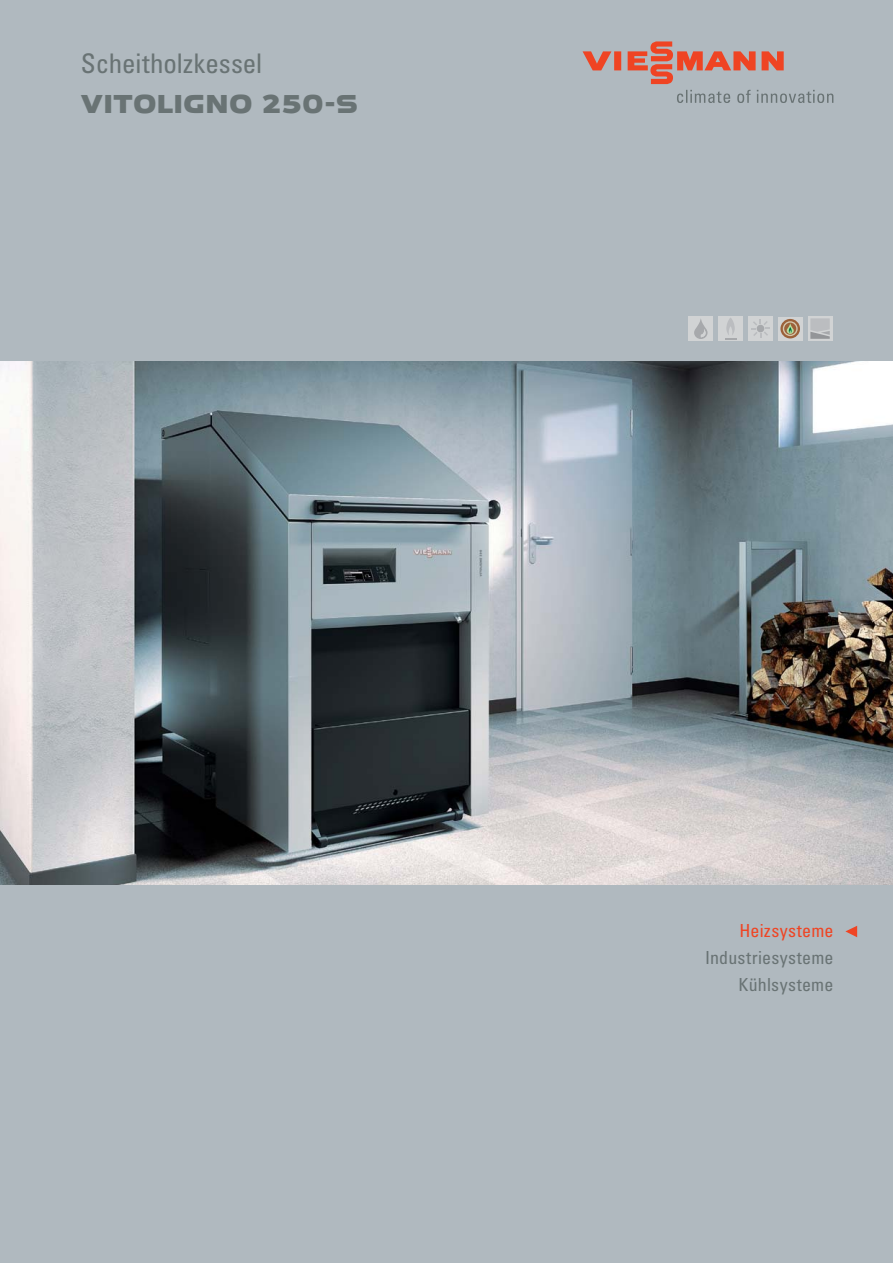
<style>
.page{position:relative;width:893px;height:1263px;background:#b0b9bf}
.page>*{position:absolute;margin:0;border:0;box-sizing:border-box;transform-origin:0 0}
.t1{font:condensed 27px "Univers LTCYR 57";color:#697374}
.t2{font:27px "VIESSMANN Normal";letter-spacing:-.015em;color:#697374}
.t3{font:condensed 18px/27px "Univers LTCYR 57";letter-spacing:.01em;color:#697374;text-align:right}
.t4{font:condensed 18px "Univers LTCYR 57";letter-spacing:.015em;color:#ef4423}
</style>
<div class="page">
<img style="left:0;top:361px;width:893px;height:523px">
<div style="left:808px;top:317px;width:24px;height:24px;background:#d1d3d4"></div>
<svg style="left:810px;top:318px;width:20px;height:21px"></svg>
<div style="left:748px;top:317px;width:24px;height:24px;background:#d1d3d4"></div>
<svg style="left:751px;top:319px;width:19px;height:19px"></svg>
<div style="left:778px;top:317px;width:24px;height:24px;background:#d1d3d4"></div>
<svg style="left:780px;top:319px;width:20px;height:19px"></svg>
<svg style="left:783px;top:321px;width:15px;height:15px"></svg>
<div style="left:718px;top:317px;width:24px;height:24px;background:#d1d3d4"></div>
<svg style="left:725px;top:318px;width:12px;height:21px"></svg>
<div style="left:688px;top:317px;width:25px;height:24px;background:#d1d3d4"></div>
<svg style="left:694px;top:319px;width:13px;height:20px"></svg>
<svg style="left:677px;top:90px;width:156px;height:13px"></svg>
<svg style="left:583px;top:41px;width:201px;height:43px"></svg>
<svg style="left:845px;top:926px;width:12px;height:11px"></svg>
<h1 class="t1" style="left:81px;top:50px;width:183px">Scheitholzkessel</h1>
<h1 class="t2" style="left:81px;top:86px;width:279px">VITOLIGNO 250-S</h1>
<p class="t4" style="left:739px;top:922px;width:96px">Heizsysteme</p>
<p class="t3" style="left:705px;top:945px;width:130px">Industriesysteme<br>Kühlsysteme</p>
</div>
